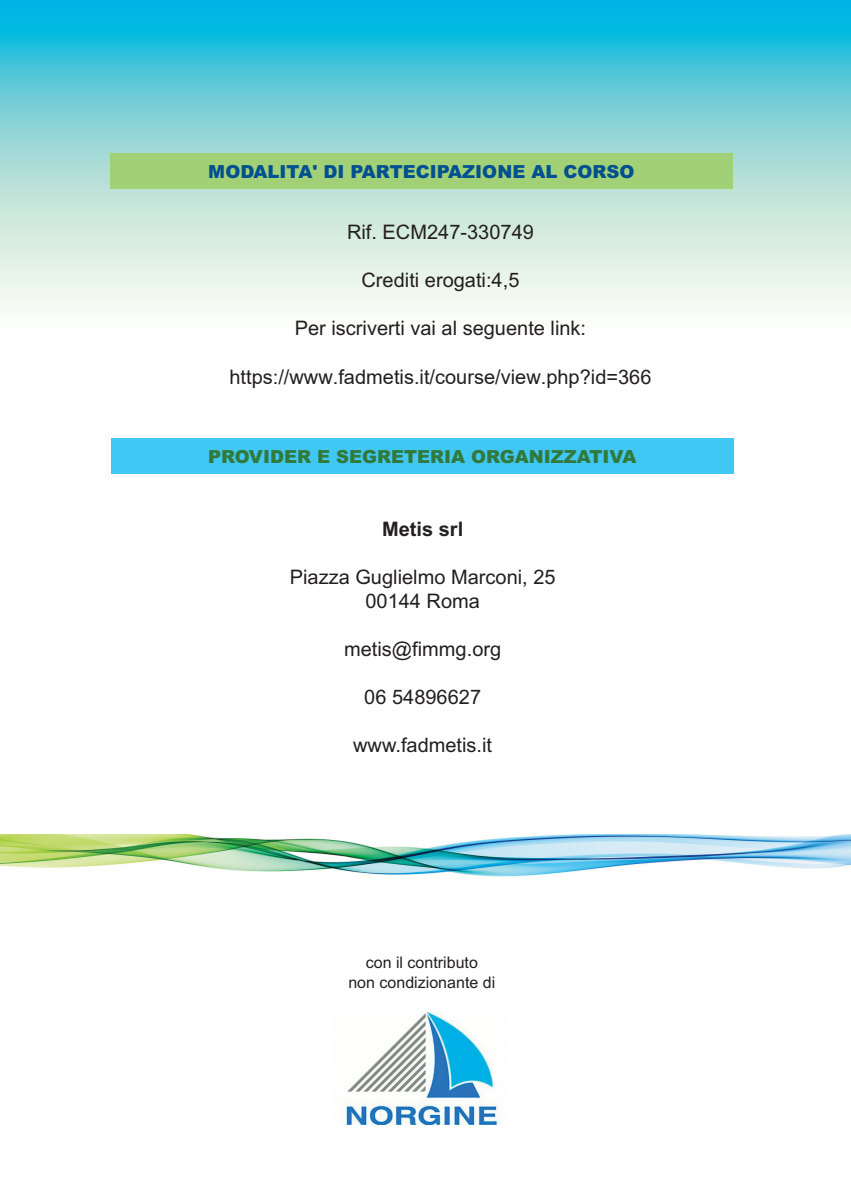
<style>
.page{position:relative;width:851px;height:1191px;background:#fff}
.page>*{position:absolute;margin:0;border:0;box-sizing:border-box;transform-origin:0 0}
.t1{font:20px/24px "Arial";color:#231f20;text-align:center}
.t2{font:700 20px "Arial";color:#231f20}
.t3{font:900 18px "Arial";color:#015190}
.t4{font:900 18px "Arial";color:#317a3b}
.t5{font:16px/19.2px "Arial";color:#231f20;text-align:center}
</style>
<div class="page">
<img style="left:0;top:0;width:850px;height:308px">
<img style="left:0;top:835px;width:850px;height:42px">
<img style="left:344px;top:1012px;width:157px;height:112px">
<div style="left:110px;top:153px;width:622px;height:36px;background:#a1d076"></div>
<div style="left:111px;top:438px;width:622px;height:35px;background:#40c7f4"></div>
<p class="t3" style="left:208px;top:161px;width:427px">MODALITA' DI PARTECIPAZIONE AL CORSO</p>
<p class="t1" style="left:347px;top:220px;width:188px">Rif. ECM247-330749</p>
<p class="t1" style="left:361px;top:268px;width:159px">Crediti erogati:4,5</p>
<p class="t1" style="left:295px;top:316px;width:293px">Per iscriverti vai al seguente link:</p>
<p class="t1" style="left:229px;top:365px;width:423px">https://www.fadmetis.it/course/view.php?id=366</p>
<p class="t4" style="left:208px;top:446px;width:430px">PROVIDER E SEGRETERIA ORGANIZZATIVA</p>
<p class="t2" style="left:382px;top:517px;width:83px">Metis srl</p>
<p class="t1" style="left:290px;top:565px;width:267px">Piazza Guglielmo Marconi, 25<br>00144 Roma</p>
<p class="t1" style="left:344px;top:637px;width:158px">metis@fimmg.org</p>
<p class="t1" style="left:364px;top:685px;width:118px">06 54896627</p>
<p class="t1" style="left:353px;top:733px;width:140px">www.fadmetis.it</p>
<p class="t5" style="left:348px;top:953px;width:148px">con il contributo<br>non condizionante di</p>
</div>
